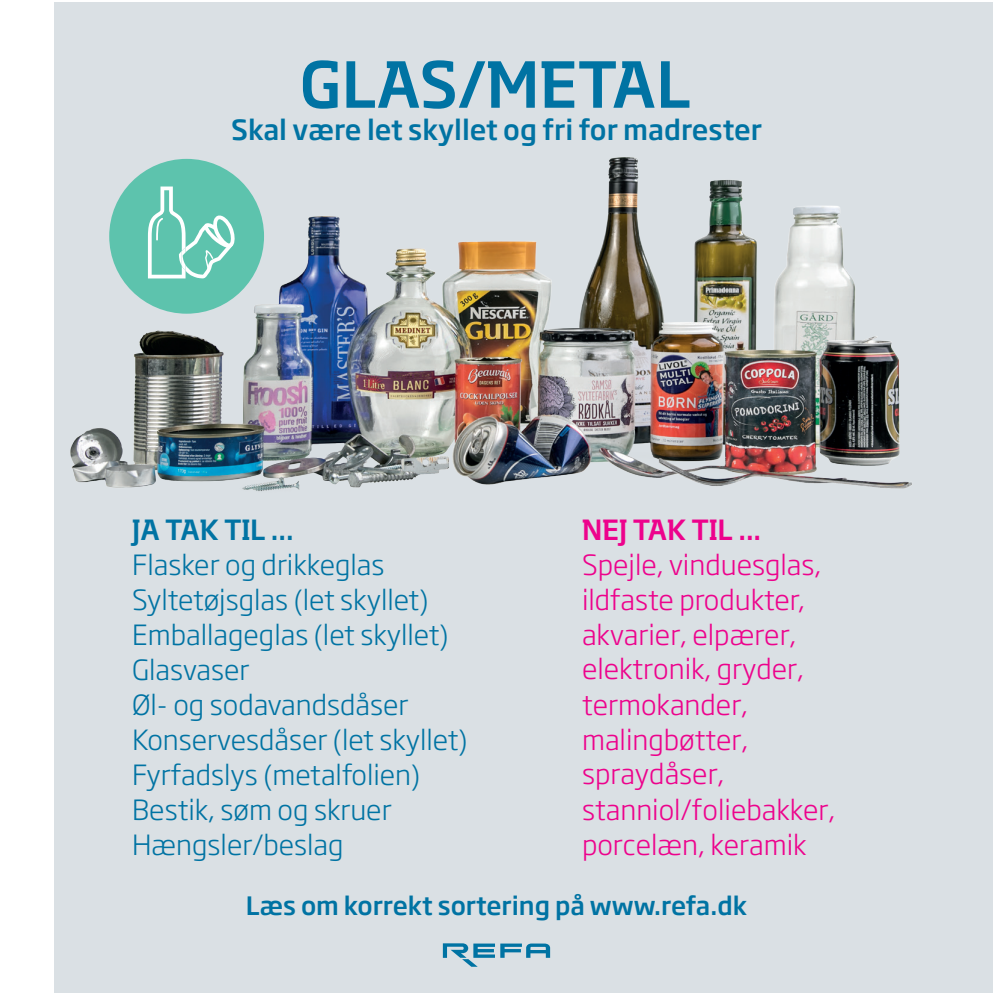
<style>
.page{position:relative;width:993px;height:993px;background:#fff}
.page>*{position:absolute;margin:0;border:0;box-sizing:border-box;transform-origin:0 0}
.t1{font:500 62.5px "REF Aoverskrift";color:#0073a3}
.t2{font:300 27.5px/35px "REF Atekst";color:#0073a3}
.t3{font:300 27.5px/35px "REF Atekst";color:#ed028c}
.t4{font:500 27.5px "REF Atekst";color:#0073a3}
.t5{font:500 27.5px "REF Aoverskrift";color:#ed028c}
.t6{font:500 27.5px "REF Aoverskrift";color:#0073a3}
.t7{font:500 25px "REF Atekst";color:#0073a3}
</style>
<div class="page">
<div style="left:54px;top:2px;width:938px;height:990px;background:#dae0e4"></div>
<svg style="left:442px;top:943px;width:108px;height:23px"></svg>
<img style="left:70px;top:157px;width:842px;height:334px">
<div style="left:109px;top:159px;width:155px;height:154px;background:#5dc3ad;border-radius:50%"></div>
<svg style="left:148px;top:186px;width:87px;height:92px"></svg>
<h1 class="t1" style="left:299px;top:35px;width:393px">GLAS/METAL</h1>
<p class="t4" style="left:231px;top:108px;width:532px">Skal være let skyllet og fri for madrester</p>
<p class="t5" style="left:582px;top:507px;width:181px">NEJ TAK TIL ...</p>
<p class="t3" style="left:582px;top:545px;width:255px">Spejle, vinduesglas, ildfaste produkter, akvarier, elpærer, elektronik, gryder, termokander, malingbøtter, spraydåser, stanniol/foliebakker, porcelæn, keramik</p>
<p class="t7" style="left:246px;top:885px;width:502px">Læs om korrekt sortering på www.refa.dk</p>
<p class="t6" style="left:132px;top:508px;width:163px">JA TAK TIL ...</p>
<p class="t2" style="left:132px;top:545px;width:337px">Flasker og drikkeglas<br>Syltetøjsglas (let skyllet)<br>Emballageglas (let skyllet)<br>Glasvaser<br>Øl- og sodavandsdåser<br>Konservesdåser (let skyllet)<br>Fyrfadslys (metalfolien)<br>Bestik, søm og skruer<br>Hængsler/beslag</p>
</div>
